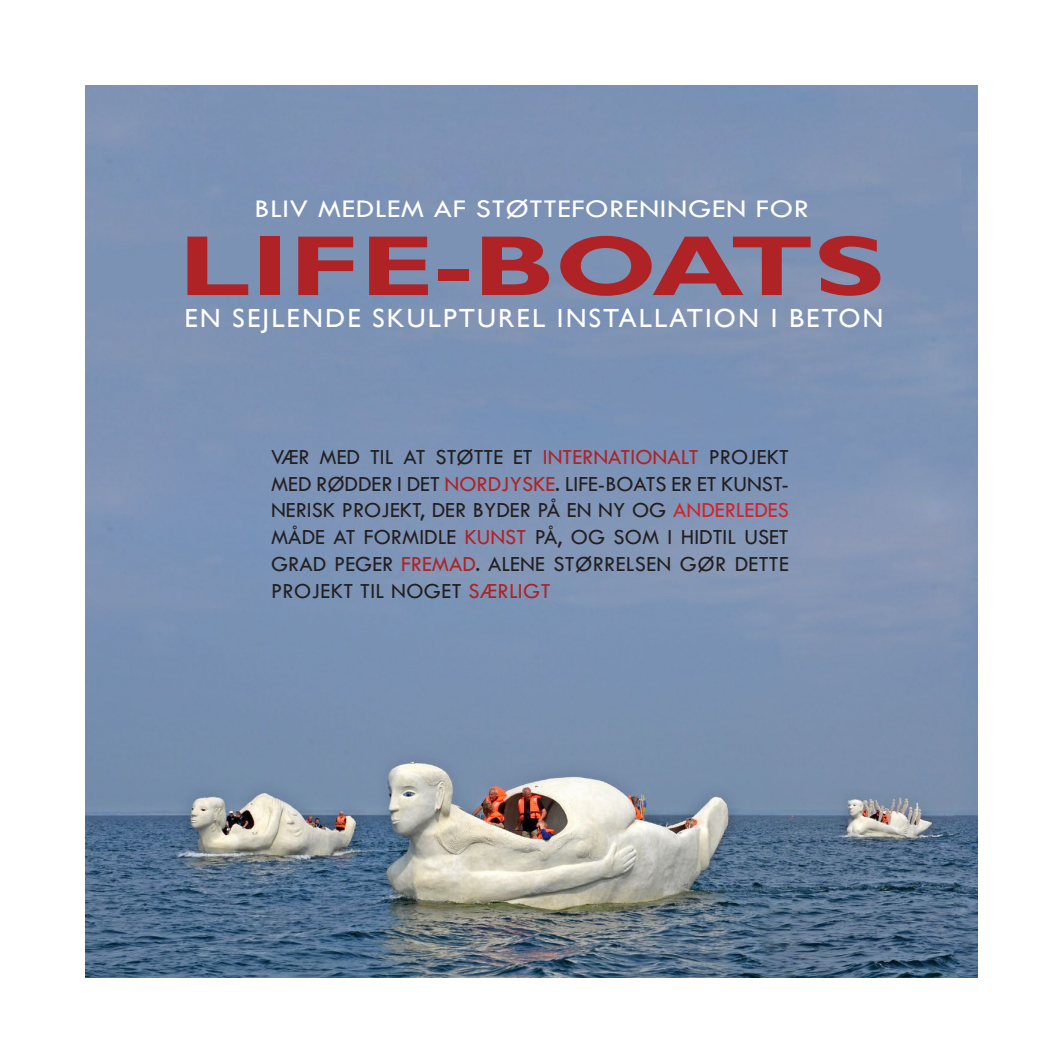
<style>
.page{position:relative;width:1063px;height:1063px;background:#fff}
.page>*{position:absolute;margin:0;border:0;box-sizing:border-box;transform-origin:0 0}
.t1{font:700 85.75px "Gill Sans";color:#af2327;scale:1.37 1}
.t2{font:26.5px "Tw Cen";letter-spacing:.02em;color:#fff;scale:1.15 1}
.t3{font:26.25px "Gill Sans";letter-spacing:.08em;color:#fff}
.t4{font:22.25px/26.8px "Tw Cen";letter-spacing:.015em;color:#231f20;text-align:justify}
.s1{color:#af2327}
.s2{color:#d1232a}
</style>
<div class="page">
<img style="left:85px;top:85px;width:893px;height:893px">
<p class="t2" style="left:254px;top:192px;width:484px">BLIV MEDLEM AF STØTTEFORENINGEN FOR</p>
<p class="t1" style="left:179px;top:215px;width:517px">LIFE-BOATS</p>
<p class="t3" style="left:184px;top:303px;width:701px">EN SEJLENDE SKULPTUREL INSTALLATION I BETON</p>
<p class="t4" style="left:271px;top:443px;width:519px">VÆR MED TIL AT STØTTE ET <span class="s1">INTERNATIONALT</span> PROJEKT MED RØDDER I DET <span class="s1">NORDJYSKE</span>. LIFE-BOATS ER ET KUNST-NERISK PROJEKT, DER BYDER PÅ EN NY OG <span class="s2">ANDERLEDES </span>MÅDE AT FORMIDLE <span class="s1">KUNST</span> PÅ, OG SOM I HIDTIL USET GRAD PEGER <span class="s1">FREMAD</span>. ALENE STØRRELSEN GØR DETTE PROJEKT TIL NOGET <span class="s1">SÆRLIGT</span></p>
</div>
